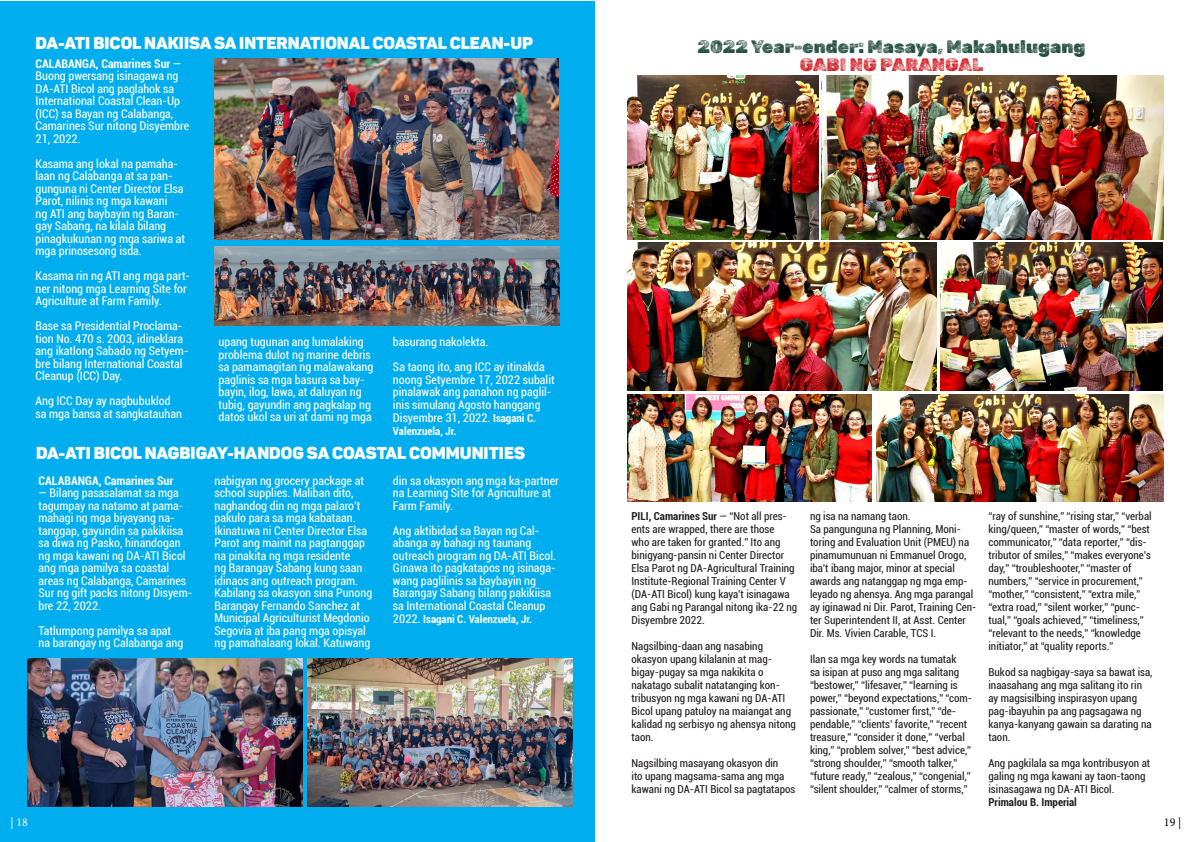
<style>
.page{position:relative;width:1191px;height:842px;background:#fff}
.page>*{position:absolute;margin:0;border:0;box-sizing:border-box;transform-origin:0 0}
.t1{font:18px "Rubik Dirt";color:#254f3e}
.t2{font:18px "Rubik Dirt";color:#d1232a}
.t3{font:17px "Panton Black Caps";color:#fff}
.t4{font:condensed 12px/12.5px "Roboto";color:#fff}
.t5{font:700 condensed 12px "Roboto";color:#fff}
.t6{font:12px "Minion Pro";color:#fff}
.t7{font:12px "Minion Pro";color:#000}
.t8{font:condensed 11px/13px "Roboto";color:#231f20}
.t9{font:700 condensed 11px "Roboto";color:#fff}
.t10{font:700 condensed 11px "Roboto";color:#231f20}
.s1{font-weight:700}
.s2{font-weight:700;font-size:11px}
.s3{font-weight:400;font-size:12px}
</style>
<div class="page">
<div style="left:0;top:1px;width:595px;height:840px;background:#00aeef"></div>
<img style="left:214px;top:59px;width:345px;height:181px">
<img style="left:214px;top:246px;width:345px;height:79px">
<img style="left:27px;top:658px;width:276px;height:148px">
<img style="left:307px;top:658px;width:265px;height:148px">
<img style="left:628px;top:76px;width:190px;height:164px">
<img style="left:821px;top:76px;width:342px;height:164px">
<img style="left:627px;top:242px;width:309px;height:149px">
<img style="left:940px;top:242px;width:222px;height:149px">
<img style="left:627px;top:394px;width:244px;height:107px">
<img style="left:876px;top:394px;width:287px;height:107px">
<p class="t3" style="left:36px;top:32px;width:499px">DA-ATI BICOL NAKIISA SA INTERNATIONAL COASTAL CLEAN-UP</p>
<p class="t4" style="left:36px;top:57px;width:155px"><span class="s1">CALABANGA, Camarines Sur</span> —<br>Buong pwersang isinagawa ng<br>DA-ATI Bicol ang paglahok sa<br>International Coastal Clean-Up (ICC) sa Bayan ng Calabanga,<br>Camarines Sur nitong Disyembre<br>21, 2022.</p>
<p class="t4" style="left:36px;top:157px;width:151px">Kasama ang lokal na pamaha&shy;laan ng Calabanga at sa pan&shy;gunguna ni Center Director Elsa<br>Parot, nilinis ng mga kawani<br>ng ATI ang baybayin ng Baran&shy;gay Sabang, na kilala bilang pinagkukunan ng mga sariwa at mga prinosesong isda.</p>
<p class="t4" style="left:36px;top:269px;width:156px">Kasama rin ng ATI ang mga part&shy;ner nitong mga Learning Site for<br>Agriculture at Farm Family.</p>
<p class="t4" style="left:36px;top:319px;width:155px">Base sa Presidential Proclama&shy;tion No. 470 s. 2003, idineklara ang ikatlong Sabado ng Setyem&shy;bre bilang International Coastal<br>Cleanup (ICC) Day.</p>
<p class="t4" style="left:36px;top:394px;width:148px">Ang ICC Day ay nagbubuklod sa mga bansa at sangkatauhan</p>
<p class="t4" style="left:218px;top:335px;width:156px">upang tugunan ang lumalaking problema dulot ng marine debris sa pamamagitan ng malawakang paglinis sa mga basura sa bay&shy;bayin, ilog, lawa, at daluyan ng tubig, gayundin ang pagkalap ng datos ukol sa uri at dami ng mga</p>
<p class="t4" style="left:393px;top:335px;width:97px">basurang nakolekta.</p>
<p class="t4" style="left:393px;top:360px;width:163px">Sa taong ito, ang ICC ay itinakda noong Setyembre 17, 2022 subalit pinalawak ang panahon ng paglil&shy;inis simulang Agosto hanggang<br>Disyembre 31, 2022. <span class="s2">Isagani C.</span></p>
<p class="t9" style="left:393px;top:423px;width:65px">Valenzuela, Jr.</p>
<p class="t3" style="left:36px;top:442px;width:490px">DA-ATI BICOL NAGBIGAY-HANDOG SA COASTAL COMMUNITIES</p>
<p class="t5" style="left:38px;top:472px;width:136px">CALABANGA, Camarines Sur</p>
<p class="t4" style="left:38px;top:486px;width:155px">— Bilang pasasalamat sa mga tagumpay na natamo at pama&shy;mahagi ng mga biyayang na&shy;tanggap, gayundin sa pakikiisa sa diwa ng Pasko, hinandogan ng mga kawani ng DA-ATI Bicol ang mga pamilya sa coastal areas ng Calabanga, Camarines<br>Sur ng gift packs nitong Disyem&shy;bre 22, 2022.</p>
<p class="t4" style="left:38px;top:624px;width:146px">Tatlumpong pamilya sa apat na barangay ng Calabanga ang</p>
<p class="t4" style="left:214px;top:474px;width:151px">nabigyan ng grocery package at school supplies. Maliban dito, naghandog din ng mga palaro’t pakulo para sa mga kabataan.</p>
<p class="t4" style="left:214px;top:524px;width:159px">Ikinatuwa ni Center Director Elsa<br>Parot ang mainit na pagtanggap na pinakita ng mga residente<br>ng Barangay Sabang kung saan idinaos ang outreach program.<br>Kabilang sa okasyon sina Punong<br>Barangay Fernando Sanchez at<br>Municipal Agriculturist Megdonio<br>Segovia at iba pang mga opisyal ng pamahalaang lokal. Katuwang</p>
<p class="t4" style="left:393px;top:474px;width:167px">din sa okasyon ang mga ka-partner na Learning Site for Agriculture at<br>Farm Family.</p>
<p class="t4" style="left:393px;top:524px;width:164px">Ang aktibidad sa Bayan ng Cal&shy;abanga ay bahagi ng taunang outreach program ng DA-ATI Bicol.<br>Ginawa ito pagkatapos ng isinaga&shy;wang paglilinis sa baybayin ng<br>Barangay Sabang bilang pakikiisa sa International Coastal Cleanup</p>
<p class="t9" style="left:393px;top:611px;width:141px"><span class="s3">2022.</span> Isagani C. Valenzuela, Jr.</p>
<p class="t6" style="left:11px;top:814px;width:19px">| 18</p>
<p class="t1" style="left:697px;top:36px;width:390px">2022 Year-ender: Masaya, Makahulugang</p>
<p class="t2" style="left:799px;top:54px;width:185px">GABI NG PARANGAL</p>
<p class="t8" style="left:631px;top:509px;width:167px"><span class="s1">PILI, Camarines Sur</span> — “Not all pres&shy;ents are wrapped, there are those<br>who are taken for granted.” Ito ang binigyang-pansin ni Center Director Elsa Parot ng DA-Agricultural Training Institute-Regional Training Center V (DA-ATI Bicol) kung kaya’t isinagawa ang Gabi ng Parangal nitong ika-22 ng Disyembre 2022.</p>
<p class="t8" style="left:631px;top:639px;width:166px">Nagsilbing-daan ang nasabing okasyon upang kilalanin at mag&shy;bigay-pugay sa mga nakikita o nakatago subalit natatanging kon&shy;tribusyon ng mga kawani ng DA-ATI<br>Bicol upang patuloy na maiangat ang kalidad ng serbisyo ng ahensya nitong taon.</p>
<p class="t8" style="left:631px;top:756px;width:165px">Nagsilbing masayang okasyon din<br>ito upang magsama-sama ang mga kawani ng DA-ATI Bicol sa pagtatapos</p>
<p class="t8" style="left:810px;top:509px;width:102px">ng isa na namang taon.</p>
<p class="t8" style="left:810px;top:522px;width:168px">Sa pangunguna ng Planning, Moni&shy;toring and Evaluation Unit (PMEU) na pinamumunuan ni Emmanuel Orogo, iba’t ibang major, minor at special awards ang natanggap ng mga emp&shy;leyado ng ahensya. Ang mga parangal ay iginawad ni Dir. Parot, Training Cen&shy;ter Superintendent II, at Asst. Center Dir. Ms. Vivien Carable, TCS I.</p>
<p class="t8" style="left:810px;top:652px;width:164px">Ilan sa mga key words na tumatak<br>sa isipan at puso ang mga salitang “bestower,” “lifesaver,” “learning is power,” “beyond expectations,” “com&shy;passionate,” “customer first,” “de&shy;pendable,” “clients’ favorite,” “recent treasure,” “consider it done,” “verbal king,” “problem solver,” “best advice,” “strong shoulder,” “smooth talker,” “future ready,” “zealous,” “congenial,” “silent shoulder,” “calmer of storms,”</p>
<p class="t8" style="left:988px;top:509px;width:165px">“ray of sunshine,” “rising star,” “verbal king/queen,” “master of words,” “best communicator,” “data reporter,” “dis&shy;tributor of smiles,” “makes everyone’s day,” “troubleshooter,” “master of numbers,” “service in procurement,” “mother,” “consistent,” “extra mile,” “extra road,” “silent worker,” “punc&shy;tual,” “goals achieved,” “timeliness,” “relevant to the needs,” “knowledge initiator,” at “quality reports.”</p>
<p class="t8" style="left:988px;top:665px;width:165px">Bukod sa nagbigay-saya sa bawat isa, inaasahang ang mga salitang ito rin ay magsisilbing inspirasyon upang pag-ibayuhin pa ang pagsagawa ng kanya-kanyang gawain sa darating na taon.</p>
<p class="t8" style="left:988px;top:756px;width:163px">Ang pagkilala sa mga kontribusyon at galing ng mga kawani ay taon-taong isinasagawa ng DA-ATI Bicol.</p>
<p class="t10" style="left:988px;top:794px;width:90px">Primalou B. Imperial</p>
<p class="t7" style="left:1163px;top:814px;width:19px">19 |</p>
</div>
